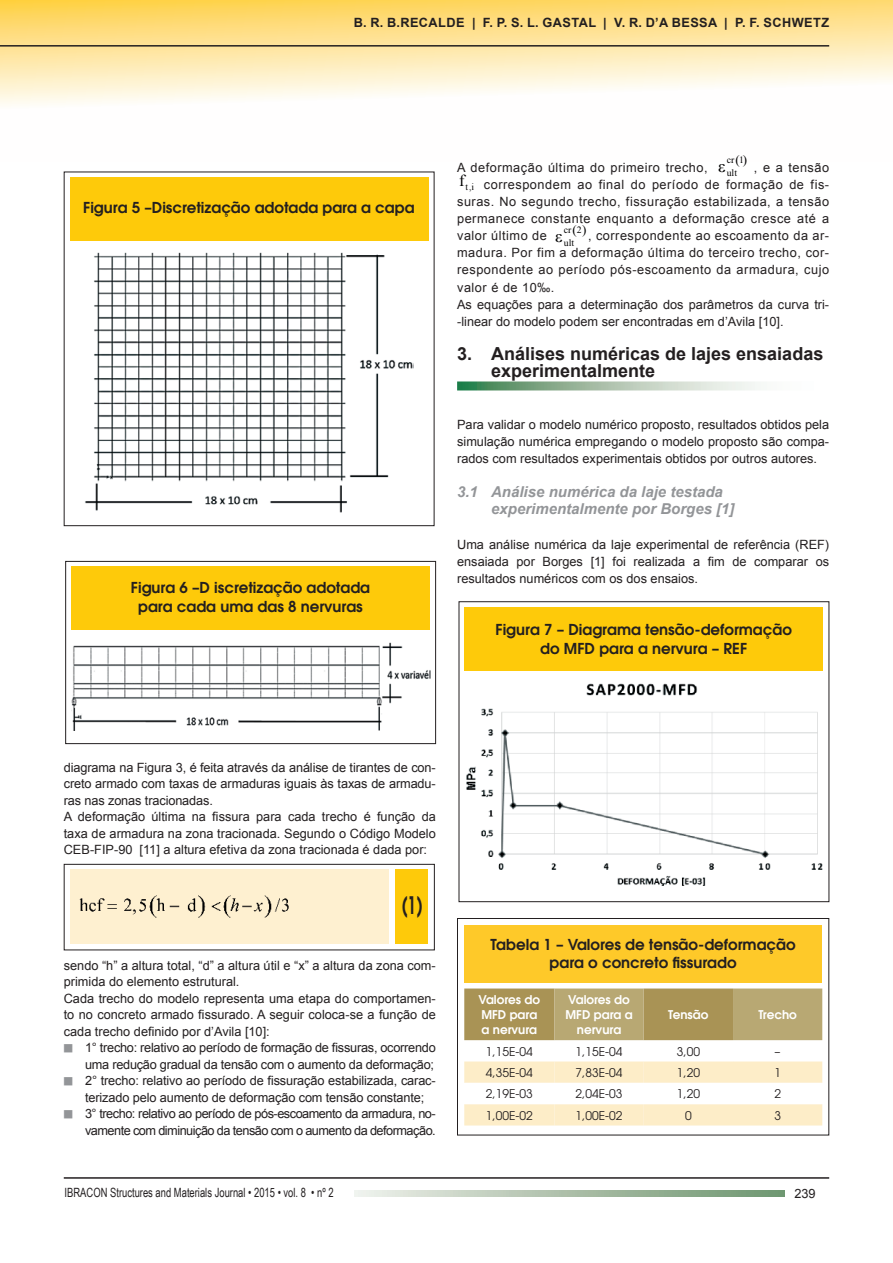
<style>
.page{position:relative;width:893px;height:1263px;background:#fff}
.page>*{position:absolute;margin:0;border:0;box-sizing:border-box;transform-origin:0 0}
.t1{font:600 24px "Avant Garde";color:#231f20;scale:.67 1}
.t2{font:700 18px/17.1px "Arial";color:#231f20}
.t3{font:17.4px "Times New Roman";color:#000001}
.t4{font:16.35px "Times New Roman";color:#000001}
.t5{font:600 15px/19px "Avant Garde";color:#231f20;text-align:center}
.t6{font:italic 700 15px/17.1px "Arial";color:#939598}
.t7{font:12.75px/16.5px "Arial";color:#231f20}
.t8{font:12.75px/17.1px "Arial";letter-spacing:.04em;color:#231f20}
.t9{font:12.75px/16.5px "Arial";letter-spacing:-.04em;color:#231f20;text-align:right}
.t10{font:12.75px/16.5px "Arial";letter-spacing:-.02em;color:#231f20;text-align:right}
.t11{font:700 12.75px "Arial";letter-spacing:.035em;color:#231f20}
.t12{font:12.75px "Arial Narrow";color:#231f20;scale:.9 1}
.t13{font:12px "Avant Garde";color:#231f20}
.t14{font:600 12px/15px "Avant Garde";color:#fff}
.t15{font:9.75px/13px "Times New Roman";color:#000001}
.t16{font:9.45px "Times New Roman";color:#000001}
.s1{color:#939598}
</style>
<div class="page">
<svg style="left:0;top:0;width:893px;height:105px"></svg>
<hr style="left:64px;top:1177px;width:765px;height:2px;background:#231f20">
<hr style="left:0;top:45px;width:829px;height:2px;background:#231f20">
<svg style="left:354px;top:1190px;width:431px;height:6px;background:#acc0aa"></svg>
<div style="left:64px;top:864px;width:371px;height:86px;border:1px solid #231f20"></div>
<div style="left:395px;top:870px;width:33px;height:74px;background:#feca0a"></div>
<div style="left:71px;top:870px;width:318px;height:74px;background:#fef0d0"></div>
<img style="left:79px;top:895px;width:210px;height:23px">
<svg style="left:457px;top:381px;width:300px;height:9px;background:#a7c2ab"></svg>
<div style="left:70px;top:177px;width:359px;height:63px;background:#feca0a"></div>
<img style="left:85px;top:252px;width:329px;height:261px">
<div style="left:65px;top:561px;width:371px;height:183px;border:1px solid #231f20"></div>
<div style="left:71px;top:567px;width:359px;height:63px;background:#feca0a"></div>
<img style="left:71px;top:642px;width:360px;height:89px">
<div style="left:459px;top:601px;width:370px;height:301px;border:1px solid #231f20"></div>
<div style="left:464px;top:607px;width:359px;height:63px;background:#feca0a"></div>
<img style="left:466px;top:683px;width:356px;height:203px">
<div style="left:457px;top:918px;width:372px;height:217px;border:1px solid #231f20"></div>
<div style="left:464px;top:925px;width:358px;height:57px;background:#fec929"></div>
<svg style="left:464px;top:988px;width:358px;height:52px;background:#b19e65"></svg>
<svg style="left:464px;top:1061px;width:358px;height:64px"></svg>
<p class="t11" style="left:354px;top:14px;width:477px">B. R. B.RECALDE | F. P. S. L. GASTAL | V. R. D’A BESSA | P. F. SCHWETZ</p>
<p class="t5" style="left:83px;top:197px;width:333px">Figura 5 –Discretização adotada para a capa</p>
<p class="t5" style="left:131px;top:578px;width:241px">Figura 6 –D iscretização adotada para cada uma das 8 nervuras</p>
<p class="t8" style="left:457px;top:159px;width:252px">A deformação última do primeiro trecho,</p>
<p class="t15" style="left:727px;top:153px;width:19px">cr 1 ult</p>
<h3 class="t3" style="left:718px;top:154px;width:9px">ε</h3>
<p class="t7" style="left:754px;top:159px;width:77px">, e a tensão</p>
<p class="t4" style="left:459px;top:169px;width:7px">f</p>
<p class="t7" style="left:457px;top:176px;width:374px;line-height:17.1px;text-align:justify;text-indent:27px">correspondem ao final do período de formação de fis&shy;suras. No segundo trecho, fissuração estabilizada, a tensão permanece constante enquanto a deformação cresce até a valor último de</p>
<p class="t16" style="left:466px;top:180px;width:10px">t,i</p>
<p class="t15" style="left:564px;top:223px;width:19px">cr 2 ult</p>
<p class="t8" style="left:457px;top:227px;width:374px;text-indent:131px">, correspondente ao escoamento da ar&shy;madura. Por fim a deformação última do terceiro trecho, cor&shy;respondente ao período pós-escoamento da armadura, cujo valor é de 10‰.<br>As equações para a determinação dos parâmetros da curva tri--linear do modelo podem ser encontradas em d’Avila [10].</p>
<h2 class="t2" style="left:491px;top:345px;width:334px;text-indent:-34px">3. Análises numéricas de lajes ensaiadas experimentalmente</h2>
<p class="t7" style="left:457px;top:415px;width:374px;line-height:17.1px;text-align:justify">Para validar o modelo numérico proposto, resultados obtidos pela simulação numérica empregando o modelo proposto são compa&shy;rados com resultados experimentais obtidos por outros autores.</p>
<p class="t6" style="left:491px;top:484px;width:245px;text-indent:-34px">3.1 Análise numérica da laje testada experimentalmente por Borges [1]</p>
<p class="t7" style="left:457px;top:535px;width:374px;line-height:17.1px;text-align:justify">Uma análise numérica da laje experimental de referência (REF) ensaiada por Borges [1] foi realizada a fim de comparar os resultados numéricos com os dos ensaios.</p>
<h3 class="t3" style="left:555px;top:224px;width:9px">ε</h3>
<p class="t5" style="left:495px;top:619px;width:298px">Figura 7 – Diagrama tensão-deformação do MFD para a nervura – REF</p>
<p class="t7" style="left:64px;top:759px;width:374px">diagrama na Figura 3, é feita através da análise de tirantes de con&shy;creto armado com taxas de armaduras iguais às taxas de armadu&shy;ras nas zonas tracionadas.<br>A deformação última na fissura para cada trecho é função da taxa de armadura na zona tracionada. Segundo o Código Modelo CEB-FIP-90 [11] a altura efetiva da zona tracionada é dada por:</p>
<h1 class="t1" style="left:401px;top:890px;width:33px">(1)</h1>
<p class="t7" style="left:64px;top:957px;width:374px">sendo “h” a altura total, “d” a altura útil e “x” a altura da zona com&shy;primida do elemento estrutural.<br>Cada trecho do modelo representa uma etapa do comportamen&shy;to no concreto armado fissurado. A seguir coloca-se a função de cada trecho definido por d’Avila [10]:</p>
<p class="t10" style="left:64px;top:1039px;width:374px"><span class="s1">■</span> 1° trecho: relativo ao período de formação de fissuras, ocorrendo uma redução gradual da tensão com o aumento da deformação;</p>
<p class="t7" style="left:85px;top:1072px;width:352px;text-indent:-21px"><span class="s1">■</span> 2° trecho: relativo ao período de fissuração estabilizada, carac&shy;terizado pelo aumento de deformação com tensão constante;</p>
<p class="t9" style="left:64px;top:1105px;width:373px"><span class="s1">■</span> 3° trecho: relativo ao período de pós-escoamento da armadura, no&shy;vamente com diminuição da tensão com o aumento da deformação.</p>
<p class="t5" style="left:491px;top:935px;width:307px;line-height:18px">Tabela 1 – Valores de tensão-deformação para o concreto fissurado</p>
<p class="t14" style="left:479px;top:992px;width:63px">Valores do<br>MFD para a nervura</p>
<p class="t14" style="left:565px;top:992px;width:69px;text-align:center">Valores do<br>MFD para a nervura</p>
<p class="t14" style="left:668px;top:1007px;width:42px">Tensão</p>
<p class="t14" style="left:758px;top:1007px;width:40px">Trecho</p>
<p class="t13" style="left:486px;top:1044px;width:48px">1,15E-04</p>
<p class="t13" style="left:576px;top:1044px;width:48px">1,15E-04</p>
<p class="t13" style="left:677px;top:1044px;width:25px">3,00</p>
<p class="t13" style="left:775px;top:1044px;width:7px">–</p>
<p class="t13" style="left:486px;top:1065px;width:48px">4,35E-04</p>
<p class="t13" style="left:576px;top:1065px;width:48px">7,83E-04</p>
<p class="t13" style="left:677px;top:1065px;width:25px">1,20</p>
<p class="t13" style="left:774px;top:1065px;width:8px">1</p>
<p class="t13" style="left:486px;top:1087px;width:48px">2,19E-03</p>
<p class="t13" style="left:576px;top:1087px;width:48px">2,04E-03</p>
<p class="t13" style="left:677px;top:1087px;width:25px">1,20</p>
<p class="t13" style="left:774px;top:1087px;width:8px">2</p>
<p class="t13" style="left:486px;top:1108px;width:48px">1,00E-02</p>
<p class="t13" style="left:576px;top:1108px;width:48px">1,00E-02</p>
<p class="t13" style="left:685px;top:1108px;width:8px">0</p>
<p class="t13" style="left:774px;top:1108px;width:8px">3</p>
<p class="t12" style="left:65px;top:1183px;width:300px">IBRACON Structures and Materials Journal • 2015 • vol. 8 • nº 2</p>
<p class="t7" style="left:794px;top:1185px;width:23px">239</p>
</div>
